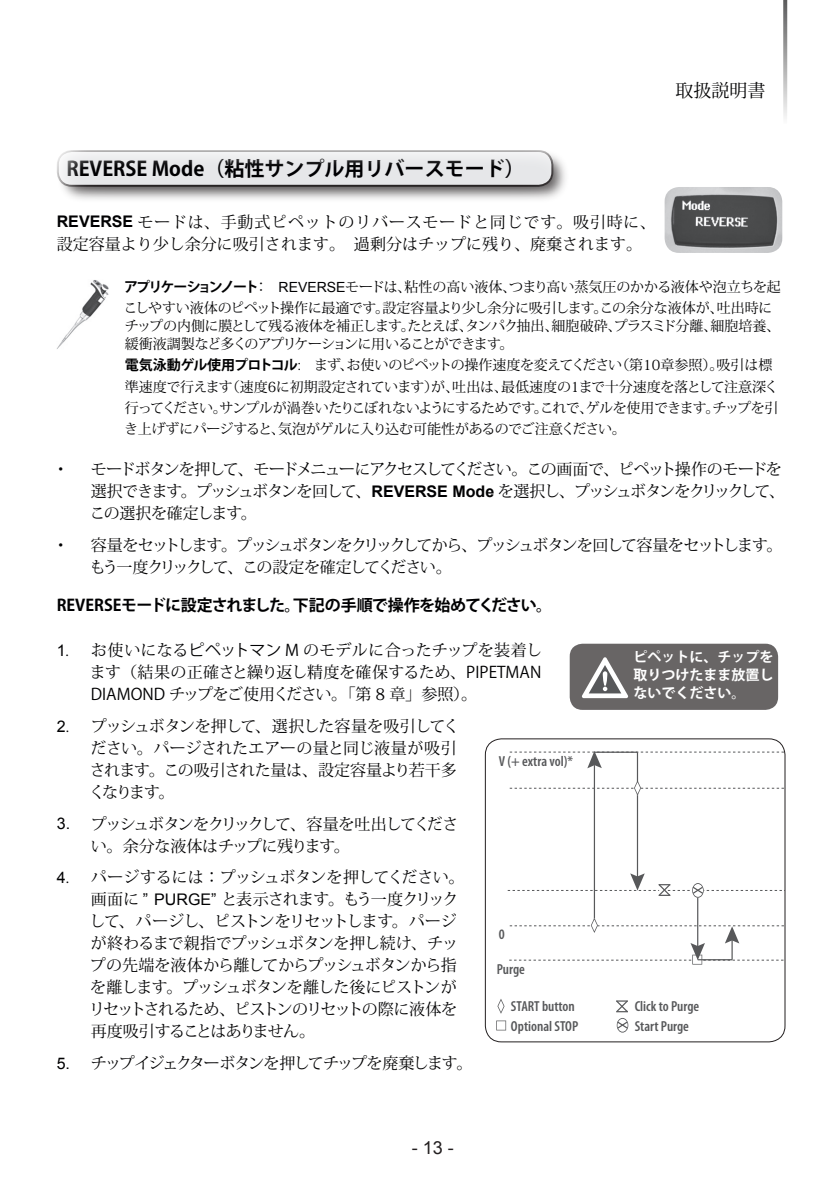
<style>
.page{position:relative;width:840px;height:1191px;background:#fff}
.page>*{position:absolute;margin:0;border:0;box-sizing:border-box;transform-origin:0 0}
.t1{font:700 20px "Koz Go Pro";color:#000002}
.t2{font:18px "Koz Min Pro";color:#000002}
.t3{font:18px "Arial";color:#231f20}
.t4{font:16px/22px "Koz Min Pro";letter-spacing:-.05em;color:#000002;text-align:justify}
.t5{font:16px/22px "Koz Min Pro";letter-spacing:-.095em;color:#000002}
.t6{font:16px/22px "Koz Min Pro";letter-spacing:-.03em;color:#000002}
.t7{font:16px/22px "Koz Min Pro";color:#000002}
.t8{font:16px/22px "Koz Min Pro";letter-spacing:-.11em;color:#000002}
.t9{font:16px/22px "Koz Min Pro";letter-spacing:-.08em;color:#000002}
.t10{font:700 16px "Koz Go Pro";letter-spacing:-.035em;color:#000002}
.t11{font:16px "Koz Min Pro";letter-spacing:-.09em;color:#000002}
.t12{font:600 condensed 14.6px/19.2px "Myriad Pro";color:#57585a}
.t13{font:14px/21.2px "Koz Min Pro";letter-spacing:-.04em;color:#000002}
.t14{font:14px/21.2px "Koz Min Pro";letter-spacing:-.01em;color:#000002}
.t15{font:14px/18px "Koz Min Pro";letter-spacing:-.06em;color:#000002}
.t16{font:700 14px/18px "Koz Go Pro";color:#fff;text-align:justify}
.s1{font-family:"Arial";font-weight:700}
.s2{font-family:"Koz Go Pro";font-weight:700}
.s3{font-weight:300}
.s4{font-family:"Arial"}
.s5{font-family:"Koz Go Pro"}
</style>
<div class="page">
<svg style="left:783px;top:0;width:3px;height:118px"></svg>
<div style="left:55px;top:148px;width:516px;height:57px;background:#231f20;opacity:.75"></div>
<div style="left:58px;top:151px;width:494px;height:35px;background:#e6e7e9;border-radius:14px"></div>
<div style="left:57px;top:150px;width:496px;height:37px;border:2px solid #231f20;border-radius:14px"></div>
<img style="left:664px;top:187px;width:117px;height:66px">
<img style="left:57px;top:280px;width:52px;height:69px">
<hr style="left:593px;top:765px;width:1px;height:160px;background:#57585a">
<svg style="left:509px;top:917px;width:273px;height:47px"></svg>
<hr style="left:696px;top:891px;width:2px;height:64px;background:#57585a">
<hr style="left:636px;top:788px;width:1px;height:94px;background:#57585a">
<svg style="left:509px;top:780px;width:273px;height:15px"></svg>
<svg style="left:496px;top:1020px;width:10px;height:10px"></svg>
<svg style="left:497px;top:999px;width:7px;height:14px"></svg>
<svg style="left:509px;top:751px;width:273px;height:17px"></svg>
<hr style="left:594px;top:751px;width:43px;height:2px;background:#57585a">
<hr style="left:636px;top:752px;width:1px;height:30px;background:#57585a">
<svg style="left:507px;top:873px;width:275px;height:24px"></svg>
<svg style="left:616px;top:1000px;width:13px;height:32px"></svg>
<div style="left:485px;top:738px;width:299px;height:304px;border:1px solid #231f20;border-radius:16px"></div>
<div style="left:569px;top:643px;width:208px;height:67px;background:#686565;border-radius:13px"></div>
<svg style="left:582px;top:657px;width:45px;height:41px"></svg>
<p class="t2" style="left:675px;top:77px;width:91px">取扱説明書</p>
<p class="t1" style="left:66px;top:156px;width:459px">REVERSE Mode（粘性サンプル用リバースモード）</p>
<p class="t7" style="left:57px;top:210px;width:600px"><span class="s1">REVERSE</span> モードは、手動式ピペットのリバースモードと同じです。吸引時に、設定容量より少し余分に吸引されます。 過剰分はチップに残り、廃棄されます。</p>
<p class="t14" style="left:124px;top:276px;width:658px"><span class="s2">アプリケーションノート</span><span class="s3">：　</span><span class="s4">REVERSE</span>モードは、粘性の高い液体、つまり高い蒸気圧のかかる液体や泡立ちを起こしやすい液体のピペット操作に最適です。設定容量より少し余分に吸引します。この余分な液体が、吐出時に</p>
<p class="t15" style="left:125px;top:316px;width:656px">チップの内側に膜として残る液体を補正します。たとえば、タンパク抽出、細胞破砕、プラスミド分離、細胞培養、緩衝液調製など多くのアプリケーションに用いることができます。</p>
<p class="t13" style="left:124px;top:354px;width:655px"><span class="s2">電気泳動ゲル使用プロトコル</span>:　まず、お使いのピペットの操作速度を変えてください（第10章参照）。吸引は標準速度で行えます（速度6に初期設定されています）が、吐出は、最低速度の1まで十分速度を落として注意深く行ってください。サンプルが渦巻いたりこぼれないようにするためです。これで、ゲルを使用できます。チップを引き上げずにパージすると、気泡がゲルに入り込む可能性があるのでご注意ください。</p>
<p class="t5" style="left:90px;top:458px;width:696px;text-indent:-37px">・　 モードボタンを押して、モードメニューにアクセスしてください。この画面で、ピペット操作のモードを選択できます。プッシュボタンを回して、<span class="s1">REVERSE Mode</span> を選択し、プッシュボタンをクリックして、この選択を確定します。</p>
<p class="t4" style="left:53px;top:533px;width:17px">・</p>
<p class="t8" style="left:90px;top:533px;width:694px">容量をセットします。プッシュボタンをクリックしてから、プッシュボタンを回して容量をセットします。もう一度クリックして、この設定を確定してください。</p>
<p class="t10" style="left:57px;top:594px;width:505px">REVERSEモードに設定されました。下記の手順で操作を始めてください。　</p>
<p class="t4" style="left:90px;top:639px;width:453px;text-indent:-33px"><span class="s4">1</span>. お使いになる<span class="s5">ピペットマン M</span> のモデルに合ったチップを装着します（結果の正確さと繰り返し精度を確保するため、<span class="s5">PIPETMAN DIAMOND</span> チップをご使用ください。「第 8 章」参照）。</p>
<p class="t6" style="left:89px;top:714px;width:372px;text-indent:-32px"><span class="s4">2</span>. プッシュボタンを押して、選択した容量を吸引してください。パージされたエアーの量と同じ液量が吸引されます。この吸引された量は、設定容量より若干多くなります。</p>
<p class="t9" style="left:91px;top:812px;width:369px;text-indent:-34px"><span class="s4">3.</span> プッシュボタンをクリックして、容量を吐出してください。余分な液体はチップに残ります。</p>
<p class="t4" style="left:89px;top:866px;width:377px;text-align:left;text-indent:-32px"><span class="s4">4</span>. パージするには：プッシュボタンを押してください。画面に <span class="s4">” PURGE”</span> と表示されます。もう一度クリックして、パージし、ピストンをリセットします。パージが終わるまで親指でプッシュボタンを押し続け、チップの先端を液体から離してからプッシュボタンから指を離します。プッシュボタンを離した後にピストンがリセットされるため、ピストンのリセットの際に液体を再度吸引することはありません。</p>
<p class="t11" style="left:57px;top:1052px;width:417px"><span class="s4">5.</span> チップイジェクターボタンを押してチップを廃棄します。</p>
<p class="t16" style="left:633px;top:648px;width:141px">ピペットに、チップを取りつけたまま放置しないでください。</p>
<p class="t12" style="left:498px;top:751px;width:76px">V (+ extra vol)*</p>
<p class="t12" style="left:498px;top:924px;width:7px">0</p>
<p class="t12" style="left:496px;top:959px;width:30px">Purge</p>
<p class="t12" style="left:510px;top:996px;width:69px">START button<br>Optional STOP</p>
<p class="t12" style="left:634px;top:996px;width:66px">Click to Purge</p>
<p class="t12" style="left:634px;top:1016px;width:56px">Start Purge</p>
<p class="t3" style="left:411px;top:1135px;width:44px">- 13 -</p>
</div>
